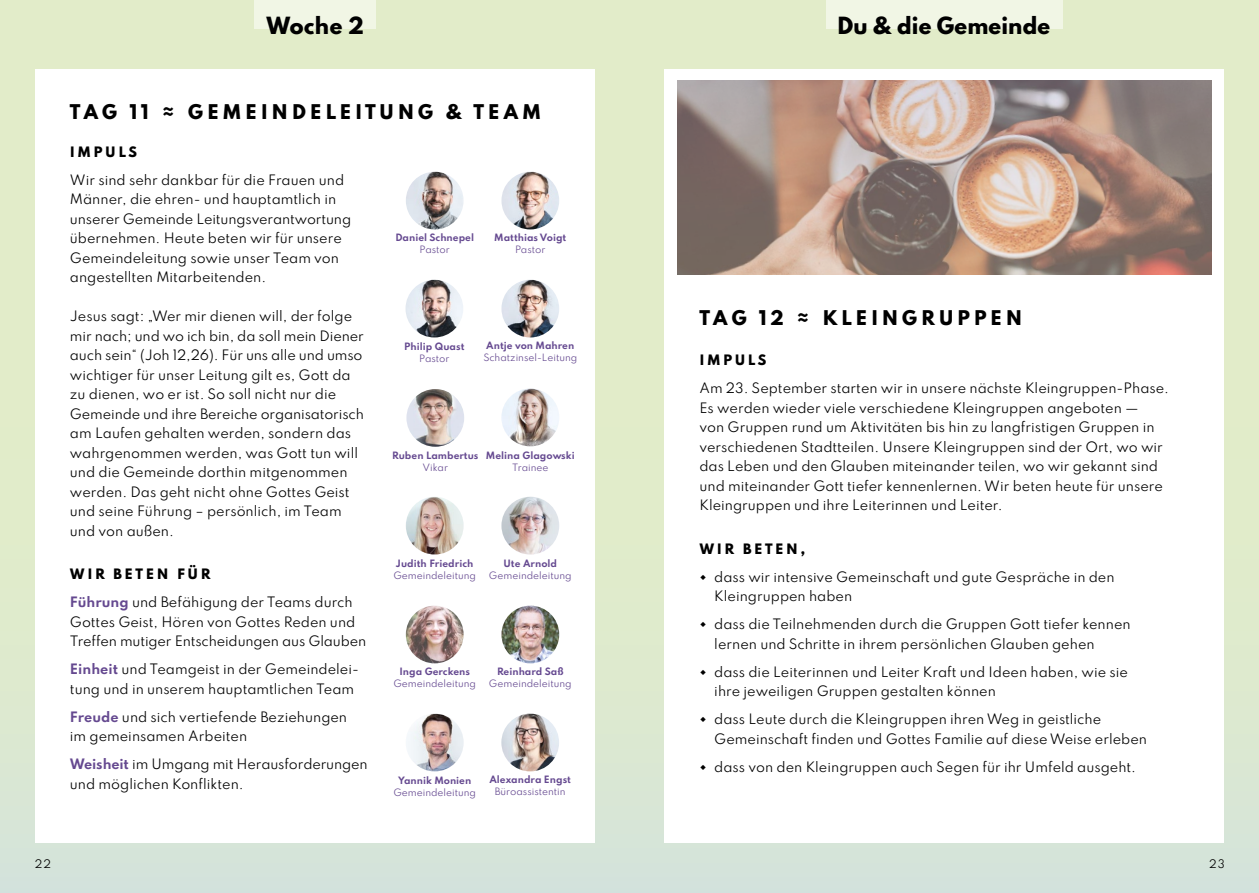
<style>
.page{position:relative;width:1259px;height:893px;background:#fff}
.page>*{position:absolute;margin:0;border:0;box-sizing:border-box;transform-origin:0 0}
.t1{font:800 21px "Spartan";letter-spacing:-.025em;color:#000}
.t2{font:800 18px "Spartan";letter-spacing:.2em;color:#000}
.t3{font:12.75px/19.5px "Spartan";color:#000}
.t4{font:800 12.75px "Spartan";letter-spacing:.2em;color:#000}
.t5{font:10.5px "Spartan";color:#000}
.t6{font:700 9px "Spartan";color:#654990}
.t7{font:9px "Spartan";color:#654990}
.s1{font-weight:800}
.s2{font-weight:700;color:#654990}
</style>
<div class="page">
<div style="left:0;top:0;width:629px;height:893px;background:linear-gradient(to right,#dce8d0,#dde9d1)"></div>
<div style="left:629px;top:0;width:630px;height:893px;background:linear-gradient(to right,#dce8d1,#dce8d1)"></div>
<div style="left:826px;top:0;width:236px;height:29px;background:#f1f6e5"></div>
<div style="left:35px;top:69px;width:559px;height:774px;background:#fff"></div>
<div style="left:664px;top:69px;width:560px;height:774px;background:#fff"></div>
<div style="left:254px;top:0;width:121px;height:29px;background:#f1f6e5"></div>
<img style="left:501px;top:714px;width:58px;height:57px;border-radius:29px">
<img style="left:406px;top:389px;width:58px;height:58px;border-radius:29px">
<img style="left:501px;top:389px;width:58px;height:57px;border-radius:29px">
<img style="left:406px;top:172px;width:57px;height:57px;border-radius:29px">
<img style="left:501px;top:172px;width:58px;height:57px;border-radius:29px">
<img style="left:501px;top:280px;width:58px;height:57px;border-radius:29px">
<img style="left:405px;top:280px;width:58px;height:57px;border-radius:29px">
<img style="left:501px;top:606px;width:58px;height:57px;border-radius:29px">
<img style="left:406px;top:606px;width:57px;height:57px;border-radius:29px">
<img style="left:406px;top:714px;width:57px;height:57px;border-radius:29px">
<img style="left:501px;top:497px;width:58px;height:57px;border-radius:29px">
<img style="left:406px;top:497px;width:57px;height:57px;border-radius:29px">
<img style="left:677px;top:81px;width:534px;height:194px">
<h1 class="t1" style="left:266px;top:10px;width:99px">WOCHE 2</h1>
<h1 class="t1" style="left:837px;top:10px;width:215px">DU &amp; DIE GEMEINDE</h1>
<h2 class="t2" style="left:70px;top:98px;width:154px">TAG 11 ≈ GEME</h2>
<h2 class="t2" style="left:261px;top:98px;width:155px">IN DE LE IT UNG</h2>
<h2 class="t2" style="left:446px;top:98px;width:60px">&amp; TEAM</h2>
<p class="t4" style="left:70px;top:142px;width:35px">IMPUL</p>
<p class="t4" style="left:128px;top:142px;width:10px">S</p>
<p class="t3" style="left:70px;top:170px;width:283px">Wir sind sehr dankbar für die Frauen und Männer, die ehren- und hauptamtlich in unserer Gemeinde Leitungsverantwortung übernehmen. Heute beten wir für unsere Gemeindeleitung sowie unser Team von angestellten Mitarbeitenden.</p>
<p class="t3" style="left:70px;top:306px;width:295px">Jesus sagt: „Wer mir dienen will, der folge mir nach; und wo ich bin, da soll mein Diener auch sein“ (Joh 12,26). Für uns alle und umso wichtiger für unser Leitung gilt es, Gott da zu dienen, wo er ist. So soll nicht nur die Gemeinde und ihre Bereiche organisatorisch am Laufen gehalten werden, sondern das wahrgenommen werden, was Gott tun will und die Gemeinde dorthin mitgenommen werden. Das geht nicht ohne Gottes Geist und seine Führung – persönlich, im Team und von außen.</p>
<p class="t4" style="left:70px;top:564px;width:56px">WIR BETEN</p>
<p class="t3" style="left:70px;top:560px;width:284px;line-height:28px;text-indent:107px"><span class="s1">FÜR<br></span><span class="s2">Führung</span> und Befähigung der Teams durch</p>
<p class="t3" style="left:70px;top:611px;width:298px">Gottes Geist, Hören von Gottes Reden und<br>Treffen mutiger Entscheidungen aus Glauben</p>
<p class="t3" style="left:70px;top:659px;width:290px"><span class="s2">Einheit</span> und Teamgeist in der Gemeindelei&shy;tung und in unserem hauptamtlichen Team</p>
<p class="t3" style="left:70px;top:706px;width:279px"><span class="s2">Freude</span> und sich vertiefende Beziehungen im gemeinsamen Arbeiten</p>
<p class="t3" style="left:70px;top:754px;width:299px"><span class="s2">Weisheit</span> im Umgang mit Herausforderungen und möglichen Konflikten.</p>
<p class="t6" style="left:395px;top:231px;width:80px">Daniel Schnepel</p>
<p class="t7" style="left:419px;top:243px;width:32px">Pastor</p>
<p class="t6" style="left:494px;top:231px;width:74px">Matthias Voigt</p>
<p class="t7" style="left:515px;top:243px;width:32px">Pastor</p>
<p class="t6" style="left:404px;top:340px;width:62px">Philip Quast</p>
<p class="t7" style="left:419px;top:352px;width:32px">Pastor</p>
<p class="t6" style="left:486px;top:339px;width:90px">Antje von Mahren</p>
<p class="t7" style="left:483px;top:351px;width:95px">Schatzinsel-Leitung</p>
<p class="t6" style="left:392px;top:449px;width:88px">Ruben Lambertus</p>
<p class="t7" style="left:422px;top:461px;width:27px">Vikar</p>
<p class="t6" style="left:486px;top:449px;width:90px">Melina Glagowski</p>
<p class="t7" style="left:512px;top:461px;width:38px">Trainee</p>
<p class="t6" style="left:396px;top:557px;width:79px">Judith Friedrich</p>
<p class="t7" style="left:393px;top:569px;width:84px">Gemeindeleitung</p>
<p class="t6" style="left:503px;top:557px;width:55px">Ute Arnold</p>
<p class="t7" style="left:489px;top:569px;width:84px">Gemeindeleitung</p>
<p class="t6" style="left:399px;top:665px;width:72px">I nga Gerckens</p>
<p class="t7" style="left:393px;top:677px;width:84px">Gemeindeleitung</p>
<p class="t6" style="left:497px;top:665px;width:68px">Reinhard Saß</p>
<p class="t7" style="left:489px;top:677px;width:84px">Gemeindeleitung</p>
<p class="t6" style="left:398px;top:774px;width:75px">Yannik Monien</p>
<p class="t7" style="left:393px;top:786px;width:84px">Gemeindeleitung</p>
<p class="t6" style="left:489px;top:773px;width:83px">Alexandra E ngst</p>
<p class="t7" style="left:495px;top:785px;width:72px">Büroassistentin</p>
<h2 class="t2" style="left:699px;top:304px;width:200px">TAG 12 ≈ KLE ING</h2>
<h2 class="t2" style="left:921px;top:304px;width:85px">RUPPEN</h2>
<p class="t4" style="left:699px;top:351px;width:35px">IMPUL</p>
<p class="t4" style="left:758px;top:351px;width:10px">S</p>
<p class="t3" style="left:699px;top:378px;width:471px">Am 23. September starten wir in unsere nächste Kleingruppen-Phase.<br>Es werden wieder viele verschiedene Kleingruppen angeboten —<br>von Gruppen rund um Aktivitäten bis hin zu langfristigen Gruppen in verschiedenen Stadtteilen. Unsere Kleingruppen sind der Ort, wo wir das Leben und den Glauben miteinander teilen, wo wir gekannt sind und miteinander Gott tiefer kennenlernen. Wir beten heute für unsere Kleingruppen und ihre Leiterinnen und Leiter.</p>
<p class="t4" style="left:699px;top:539px;width:56px">WIR BETEN</p>
<p class="t4" style="left:800px;top:539px;width:6px">,</p>
<p class="t3" style="left:714px;top:566px;width:402px">dass wir intensive Gemeinschaft und gute Gespräche in den<br>Kleingruppen haben</p>
<p class="t3" style="left:714px;top:614px;width:418px">dass die Teilnehmenden durch die Gruppen Gott tiefer kennen lernen und Schritte in ihrem persönlichen Glauben gehen</p>
<p class="t3" style="left:714px;top:661px;width:415px">dass die Leiterinnen und Leiter Kraft und Ideen haben, wie sie ihre jeweiligen Gruppen gestalten können</p>
<p class="t3" style="left:714px;top:709px;width:434px">dass Leute durch die Kleingruppen ihren Weg in geistliche<br>Gemeinschaft finden und Gottes Familie auf diese Weise erleben</p>
<p class="t3" style="left:714px;top:756px;width:423px">dass von den Kleingruppen auch Segen für ihr Umfeld ausgeht.</p>
<p class="t5" style="left:35px;top:856px;width:18px">22</p>
<p class="t5" style="left:1209px;top:856px;width:17px">23</p>
</div>
